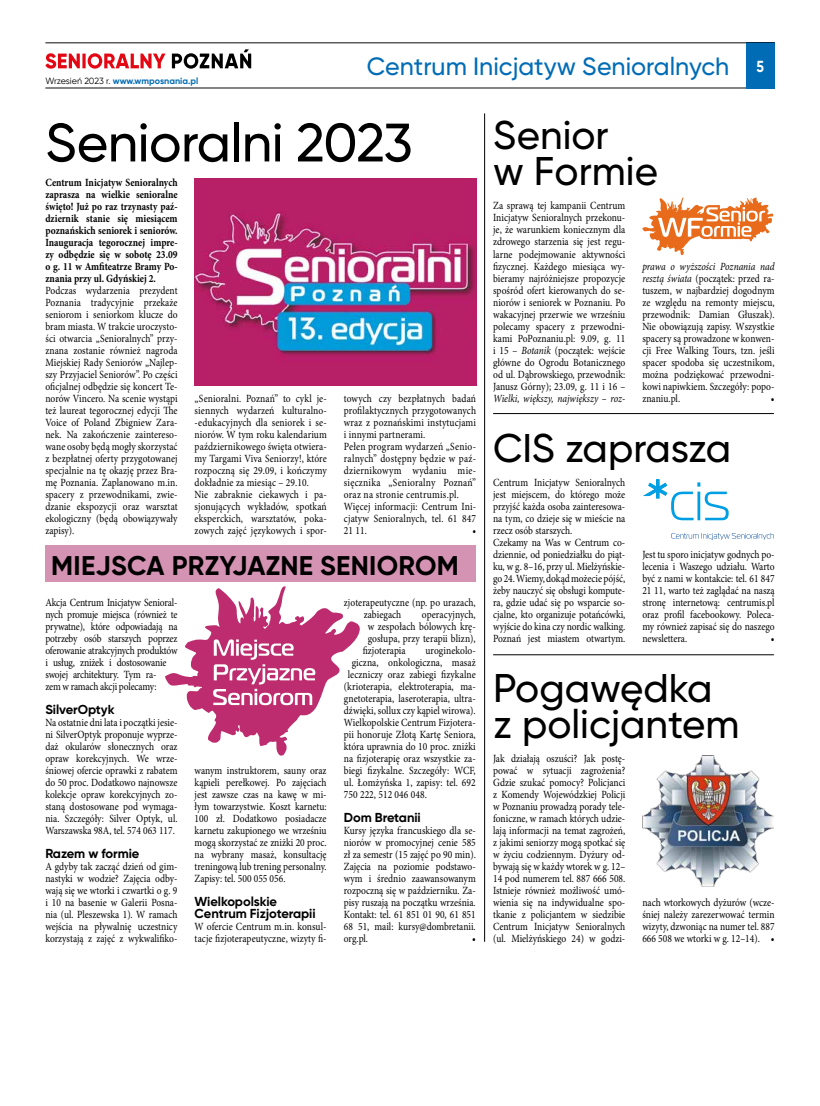
<style>
.page{position:relative;width:820px;height:1106px;background:#fff}
.page>*{position:absolute;margin:0;border:0;box-sizing:border-box;transform-origin:0 0}
.t1{font:500 54px "Gilroy";letter-spacing:-.01em;color:#000}
.t2{font:500 40px/36px "Gilroy";color:#000}
.t3{font:700 27px "Gilroy";letter-spacing:.01em;color:#000}
.t4{font:500 25px "Gilroy";color:#006cb6}
.t5{font:700 16px "Magistral EE";color:#fff;scale:.86 1}
.t6{font:700 13px/12px "Gilroy";letter-spacing:-.005em;color:#000}
.t7{font:11px/12px "Minion Pro";color:#000;text-align:justify;scale:.86 1}
.t8{font:700 11px/12px "Minion Pro";color:#000;text-align:justify;scale:.86 1}
.t9{font:11px/12px "Minion Pro";letter-spacing:-.02em;color:#000;scale:.86 1}
.t10{font:italic 11px "Minion Pro";color:#000;scale:.86 1}
.t11{font:700 9px "Gilroy";color:#006cb6}
.s1{font-weight:400;color:#000}
.s2{font-weight:700;font-size:16px;color:#fff}
.s3{font-style:italic}
</style>
<div class="page">
<hr style="left:45px;top:43px;width:729px;height:1px;background:#0a0a0a">
<hr style="left:45px;top:88px;width:729px;height:1px;background:#0a0a0a">
<svg style="left:172px;top:49px;width:79px;height:20px"></svg>
<svg style="left:45px;top:53px;width:120px;height:16px"></svg>
<div style="left:746px;top:43px;width:28px;height:45px;background:#006cb6"></div>
<svg style="left:671px;top:533px;width:102px;height:7px"></svg>
<svg style="left:643px;top:479px;width:85px;height:41px"></svg>
<div style="left:45px;top:545px;width:431px;height:37px;background:#d493b3"></div>
<hr style="left:484px;top:113px;width:1px;height:828px;background:#000">
<hr style="left:493px;top:413px;width:280px;height:1px;background:#000">
<hr style="left:493px;top:654px;width:280px;height:1px;background:#000">
<svg style="left:165px;top:586px;width:194px;height:169px"></svg>
<img style="left:194px;top:179px;width:282px;height:207px">
<svg style="left:642px;top:197px;width:131px;height:58px"></svg>
<img style="left:642px;top:755px;width:131px;height:131px">
<p class="t11" style="left:45px;top:75px;width:154px"><span class="s1">Wrzesień 2023 r.</span> www.wmposnania.pl</p>
<h3 class="t4" style="left:367px;top:51px;width:398px">Centrum Inicjatyw Senioralnych <span class="s2">5</span></h3>
<h3 class="t5" style="left:755px;top:56px;width:11px">9</h3>
<h1 class="t1" style="left:45px;top:109px;width:368px">Senioralni 2023</h1>
<p class="t8" style="left:45px;top:176px;width:155px">Centrum Inicjatyw Senioralnych zaprasza na wielkie senioralne święto! Już po raz trzynasty paź&shy;dziernik stanie się miesiącem poznańskich seniorek i seniorów.<br>Inauguracja tegorocznej impre&shy;zy odbędzie się w sobotę 23.09 o g. 11 w Amfiteatrze Bramy Po&shy;znania przy ul. Gdyńskiej 2.</p>
<p class="t7" style="left:45px;top:284px;width:155px">Podczas wydarzenia prezydent Poznania tradycyjnie przekaże seniorom i seniorkom klucze do bram miasta. W trakcie uroczysto&shy;ści otwarcia „Senioralnych” przy&shy;znana zostanie również nagroda Miejskiej Rady Seniorów „Najlep&shy;szy Przyjaciel Seniorów”. Po części oficjalnej odbędzie się koncert Te&shy;norów Vincero. Na scenie wystąpi też laureat tegorocznej edycji The Voice of Poland Zbigniew Zara&shy;nek. Na zakończenie zaintereso&shy;wane osoby będą mogły skorzystać z bezpłatnej oferty przygotowanej specjalnie na tę okazję przez Bra&shy;mę Poznania. Zaplanowano m.in. spacery z przewodnikami, zwie&shy;dzanie ekspozycji oraz warsztat ekologiczny (będą obowiązywały zapisy).</p>
<p class="t7" style="left:194px;top:392px;width:155px;text-align:left">„Senioralni. Poznań” to cykl je&shy;siennych wydarzeń kulturalno--edukacyjnych dla seniorek i se&shy;niorów. W tym roku kalendarium październikowego święta otwiera&shy;my Targami Viva Seniorzy!, które rozpoczną się 29.09, i kończymy dokładnie za miesiąc – 29.10.<br>Nie zabraknie ciekawych i pa&shy;sjonujących wykładów, spotkań eksperckich, warsztatów, poka&shy;zowych zajęć językowych i spor-</p>
<p class="t7" style="left:344px;top:392px;width:155px;text-align:left">towych czy bezpłatnych badań profilaktycznych przygotowanych wraz z poznańskimi instytucjami i innymi partnerami.<br>Pełen program wydarzeń „Senio&shy;ralnych” dostępny będzie w paź&shy;dziernikowym wydaniu mie&shy;sięcznika „Senioralny Poznań” oraz na stronie centrumis.pl.<br>Więcej informacji: Centrum Ini&shy;cjatyw Senioralnych, tel. 61 847<br>21 11.</p>
<p class="t7" style="left:472px;top:524px;width:6px">•</p>
<h3 class="t3" style="left:51px;top:548px;width:79px">Miejsca</h3>
<h3 class="t3" style="left:172px;top:548px;width:93px">Przyjazne</h3>
<h3 class="t3" style="left:320px;top:548px;width:34px">Seniorom</h3>
<p class="t9" style="left:45px;top:596px;width:155px">Akcja Centrum Inicjatyw Senioral&shy;nych promuje miejsca (również te prywatne), które odpowiadają na potrzeby osób starszych poprzez oferowanie atrakcyjnych produktów i usług, zniżek i dostosowanie swojej architektury. Tym ra-<br>zem w ramach akcji polecamy:</p>
<p class="t6" style="left:45px;top:703px;width:71px">SilverOptyk</p>
<p class="t7" style="left:45px;top:716px;width:155px">Na ostatnie dni lata i początki jesie&shy;ni SilverOptyk proponuje wyprze&shy;daż okularów słonecznych oraz opraw korekcyjnych. We wrze&shy;śniowej ofercie oprawki z rabatem do 50 proc. Dodatkowo najnowsze kolekcje opraw korekcyjnych zo&shy;staną dostosowane pod wymaga&shy;nia. Szczegóły: Silver Optyk, ul.<br>Warszawska 98A, tel. 574 063 117.</p>
<p class="t6" style="left:45px;top:847px;width:95px">Razem w formie</p>
<p class="t7" style="left:45px;top:860px;width:155px">A gdyby tak zacząć dzień od gim&shy;nastyki w wodzie? Zajęcia odby&shy;wają się we wtorki i czwartki o g. 9 i 10 na basenie w Galerii Posna&shy;nia (ul. Pleszewska 1). W ramach wejścia na pływalnię uczestnicy korzystają z zajęć z wykwalifiko-</p>
<p class="t7" style="left:194px;top:764px;width:155px">wanym instruktorem, sauny oraz kąpieli perełkowej. Po zajęciach jest zawsze czas na kawę w mi&shy;łym towarzystwie. Koszt karnetu:<br>100 zł. Dodatkowo posiadacze karnetu zakupionego we wrześniu mogą skorzystać ze zniżki 20 proc. na wybrany masaż, konsultację treningową lub trening personalny.<br>Zapisy: tel. 500 055 056.</p>
<p class="t6" style="left:194px;top:895px;width:122px">Wielkopolskie<br>Centrum Fizjoterapii</p>
<p class="t7" style="left:194px;top:920px;width:155px">W ofercie Centrum m.in. konsul&shy;tacje fizjoterapeutyczne, wizyty fi-</p>
<p class="t7" style="left:363px;top:596px;width:132px;text-indent:-20px">zjoterapeutyczne (np. po urazach, zabiegach</p>
<p class="t7" style="left:421px;top:608px;width:64px">operacyjnych,</p>
<p class="t7" style="left:367px;top:620px;width:127px">w zespołach bólowych krę-</p>
<p class="t7" style="left:367px;top:632px;width:127px">gosłupa, przy terapii blizn),</p>
<p class="t7" style="left:362px;top:644px;width:52px">fizjoterapia</p>
<p class="t7" style="left:425px;top:644px;width:60px">uroginekolo-</p>
<p class="t7" style="left:351px;top:656px;width:146px">giczna, onkologiczna, masaż</p>
<p class="t7" style="left:347px;top:668px;width:150px">leczniczy oraz zabiegi fizykalne</p>
<p class="t7" style="left:344px;top:680px;width:155px">(krioterapia, elektroterapia, ma-</p>
<p class="t7" style="left:344px;top:692px;width:155px">gnetoterapia, laseroterapia, ultra-</p>
<p class="t7" style="left:344px;top:704px;width:155px">dźwięki, sollux czy kąpiel wirowa).</p>
<p class="t7" style="left:344px;top:716px;width:155px">Wielkopolskie Centrum Fizjotera-</p>
<p class="t7" style="left:344px;top:728px;width:155px">pii honoruje Złotą Kartę Seniora,</p>
<p class="t7" style="left:344px;top:740px;width:155px">która uprawnia do 10 proc. zniżki</p>
<p class="t7" style="left:344px;top:752px;width:155px">na fizjoterapię oraz wszystkie za-</p>
<p class="t7" style="left:344px;top:764px;width:155px">biegi fizykalne. Szczegóły: WCF,</p>
<p class="t7" style="left:344px;top:776px;width:155px">ul. Łomżyńska 1, zapisy: tel. 692</p>
<p class="t7" style="left:344px;top:788px;width:98px">750 222, 512 046 048.</p>
<p class="t6" style="left:344px;top:811px;width:78px">Dom Bretanii</p>
<p class="t7" style="left:344px;top:824px;width:155px">Kursy języka francuskiego dla se&shy;niorów w promocyjnej cenie 585 zł za semestr (15 zajęć po 90 min).<br>Zajęcia na poziomie podstawo&shy;wym i średnio zaawansowanym rozpoczną się w październiku. Za&shy;pisy ruszają na początku września.<br>Kontakt: tel. 61 851 01 90, 61 851<br>68 51, mail: kursy@dombretanii. org.pl.</p>
<p class="t7" style="left:472px;top:932px;width:6px">•</p>
<h2 class="t2" style="left:493px;top:117px;width:166px">Senior<br>w Formie</h2>
<p class="t7" style="left:493px;top:200px;width:155px">Za sprawą tej kampanii Centrum Inicjatyw Senioralnych przekonu&shy;je, że warunkiem koniecznym dla zdrowego starzenia się jest regu&shy;larne podejmowanie aktywności fizycznej. Każdego miesiąca wy&shy;bieramy najróżniejsze propozycje spośród ofert kierowanych do se&shy;niorów i seniorek w Poznaniu. Po wakacyjnej przerwie we wrześniu polecamy spacery z przewodni&shy;kami PoPoznaniu.pl: 9.09, g. 11 i 15 – <span class="s3">Botanik</span> (początek: wejście główne do Ogrodu Botanicznego od ul. Dąbrowskiego, przewodnik:<br>Janusz Górny); 23.09, g. 11 i 16 –</p>
<p class="t10" style="left:493px;top:390px;width:155px">Wielki, większy, największy – roz-</p>
<p class="t7" style="left:642px;top:260px;width:155px"><span class="s3">prawa o wyższości Poznania nad resztą świata</span> (początek: przed ra&shy;tuszem, w najbardziej dogodnym ze względu na remonty miejscu, przewodnik: Damian Głuszak).<br>Nie obowiązują zapisy. Wszystkie spacery są prowadzone w konwen&shy;cji Free Walking Tours, tzn. jeśli spacer spodoba się uczestnikom, można podziękować przewodni&shy;kowi napiwkiem. Szczegóły: popo&shy;znaniu.pl.</p>
<p class="t7" style="left:770px;top:392px;width:6px">•</p>
<h2 class="t2" style="left:493px;top:429px;width:239px">CIS zaprasza</h2>
<p class="t7" style="left:493px;top:476px;width:155px;text-align:left">Centrum Inicjatyw Senioralnych jest miejscem, do którego może przyjść każda osoba zainteresowa&shy;na tym, co dzieje się w mieście na rzecz osób starszych.<br>Czekamy na Was w Centrum co&shy;dziennie, od poniedziałku do piąt&shy;ku, w g. 8–16, przy ul. Mielżyńskie&shy;go 24. Wiemy, dokąd możecie pójść, żeby nauczyć się obsługi kompute&shy;ra, gdzie udać się po wsparcie so&shy;cjalne, kto organizuje potańcówki, wyjście do kina czy nordic walking.<br>Poznań jest miastem otwartym.</p>
<p class="t7" style="left:642px;top:548px;width:155px">Jest tu sporo inicjatyw godnych po&shy;lecenia i Waszego udziału. Warto być z nami w kontakcie: tel. 61 847<br>21 11, warto też zaglądać na naszą stronę internetową: centrumis.pl oraz profil facebookowy. Poleca&shy;my również zapisać się do naszego newslettera.</p>
<p class="t7" style="left:770px;top:632px;width:6px">•</p>
<h2 class="t2" style="left:493px;top:669px;width:248px">Pogawędka z policjantem</h2>
<p class="t7" style="left:493px;top:752px;width:155px">Jak działają oszuści? Jak postę&shy;pować w sytuacji zagrożenia?<br>Gdzie szukać pomocy? Policjanci z Komendy Wojewódzkiej Policji w Poznaniu prowadzą porady tele&shy;foniczne, w ramach których udzie&shy;lają informacji na temat zagrożeń, z jakimi seniorzy mogą spotkać się w życiu codziennym. Dyżury od&shy;bywają się w każdy wtorek w g. 12– 14 pod numerem tel. 887 666 508.<br>Istnieje również możliwość umó&shy;wienia się na indywidualne spo&shy;tkanie z policjantem w siedzibie Centrum Inicjatyw Senioralnych (ul. Mielżyńskiego 24) w godzi-</p>
<p class="t7" style="left:642px;top:896px;width:155px">nach wtorkowych dyżurów (wcze&shy;śniej należy zarezerwować termin wizyty, dzwoniąc na numer tel. 887<br>666 508 we wtorki w g. 12–14). •</p>
</div>
